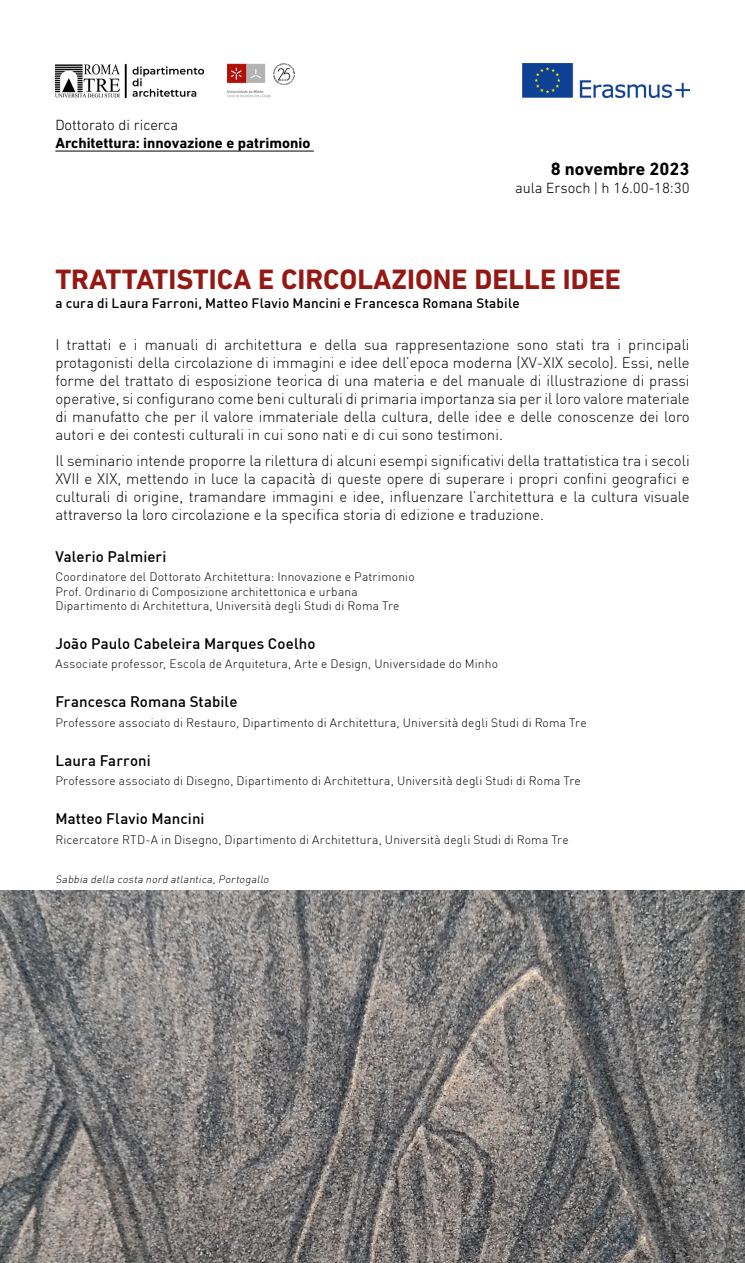
<style>
.page{position:relative;width:745px;height:1263px;background:#fff}
.page>*{position:absolute;margin:0;border:0;box-sizing:border-box;transform-origin:0 0}
.t1{font:700 28.5px "DIN Next CYR";color:#941914}
.t2{font:700 18px "DIN Next CYR";color:#000}
.t3{font:300 15px/18px "DIN Pro";color:#000;text-align:justify}
.t4{font:500 15px "DIN Pro";letter-spacing:.01em;color:#000}
.t5{font:300 15px "DIN Next CYR";color:#000}
.t6{font:700 15px "DIN Next CYR";color:#000}
.t7{font:500 13.5px "DIN Pro";letter-spacing:.015em;color:#000}
.t8{font:300 12px/14.4px "DIN Pro";letter-spacing:.015em;color:#000}
.t9{font:italic 300 10.5px "DIN Pro";color:#000}
</style>
<div class="page">
<img style="left:227px;top:64px;width:67px;height:34px">
<img style="left:522px;top:64px;width:167px;height:34px">
<img style="left:0;top:890px;width:744px;height:373px">
<img style="left:55px;top:64px;width:148px;height:34px">
<hr style="left:55px;top:151px;width:258px;height:1px;background:#000">
<p class="t5" style="left:55px;top:117px;width:124px">Dottorato di ricerca</p>
<p class="t6" style="left:55px;top:134px;width:256px">Architettura: innovazione e patrimonio</p>
<p class="t2" style="left:550px;top:158px;width:140px">8 novembre 2023</p>
<p class="t5" style="left:515px;top:179px;width:176px">aula Ersoch | h 16.00-18:30</p>
<h1 class="t1" style="left:55px;top:263px;width:566px">TRATTATISTICA E CIRCOLAZIONE DELLE IDEE</h1>
<p class="t7" style="left:55px;top:294px;width:465px">a cura di Laura Farroni, Matteo Flavio Mancini e Francesca Romana Stabile</p>
<p class="t3" style="left:55px;top:335px;width:635px">I trattati e i manuali di architettura e della sua rappresentazione sono stati tra i principali protagonisti della circolazione di immagini e idee dell’epoca moderna (XV-XIX secolo). Essi, nelle forme del trattato di esposizione teorica di una materia e del manuale di illustrazione di prassi operative, si configurano come beni culturali di primaria importanza sia per il loro valore materiale di manufatto che per il valore immateriale della cultura, delle idee e delle conoscenze dei loro autori e dei contesti culturali in cui sono nati e di cui sono testimoni.</p>
<p class="t3" style="left:55px;top:451px;width:635px">Il seminario intende proporre la rilettura di alcuni esempi significativi della trattatistica tra i secoli XVII e XIX, mettendo in luce la capacità di queste opere di superare i propri confini geografici e culturali di origine, tramandare immagini e idee, influenzare l’architettura e la cultura visuale attraverso la loro circolazione e la specifica storia di edizione e traduzione.</p>
<p class="t4" style="left:55px;top:546px;width:113px">Valerio Palmieri</p>
<p class="t8" style="left:55px;top:569px;width:360px">Coordinatore del Dottorato Architettura: Innovazione e Patrimonio<br>Prof. Ordinario di Composizione architettonica e urbana<br>Dipartimento di Architettura, Università degli Studi di Roma Tre</p>
<p class="t4" style="left:55px;top:634px;width:261px">João Paulo Cabeleira Marques Coelho</p>
<p class="t8" style="left:55px;top:657px;width:444px">Associate professor, Escola de Arquitetura, Arte e Design, Universidade do Minho</p>
<p class="t4" style="left:55px;top:692px;width:183px">Francesca Romana Stabile</p>
<p class="t8" style="left:55px;top:715px;width:532px">Professore associato di Restauro, Dipartimento di Architettura, Università degli Studi di Roma Tre</p>
<p class="t4" style="left:55px;top:751px;width:97px">Laura Farroni</p>
<p class="t8" style="left:55px;top:774px;width:526px">Professore associato di Disegno, Dipartimento di Architettura, Università degli Studi di Roma Tre</p>
<p class="t4" style="left:55px;top:809px;width:151px">Matteo Flavio Mancini</p>
<p class="t8" style="left:55px;top:832px;width:514px">Ricercatore RTD-A in Disegno, Dipartimento di Architettura, Università degli Studi di Roma Tre</p>
<p class="t9" style="left:55px;top:873px;width:217px">Sabbia della costa nord atlantica,Portogallo</p>
</div>
